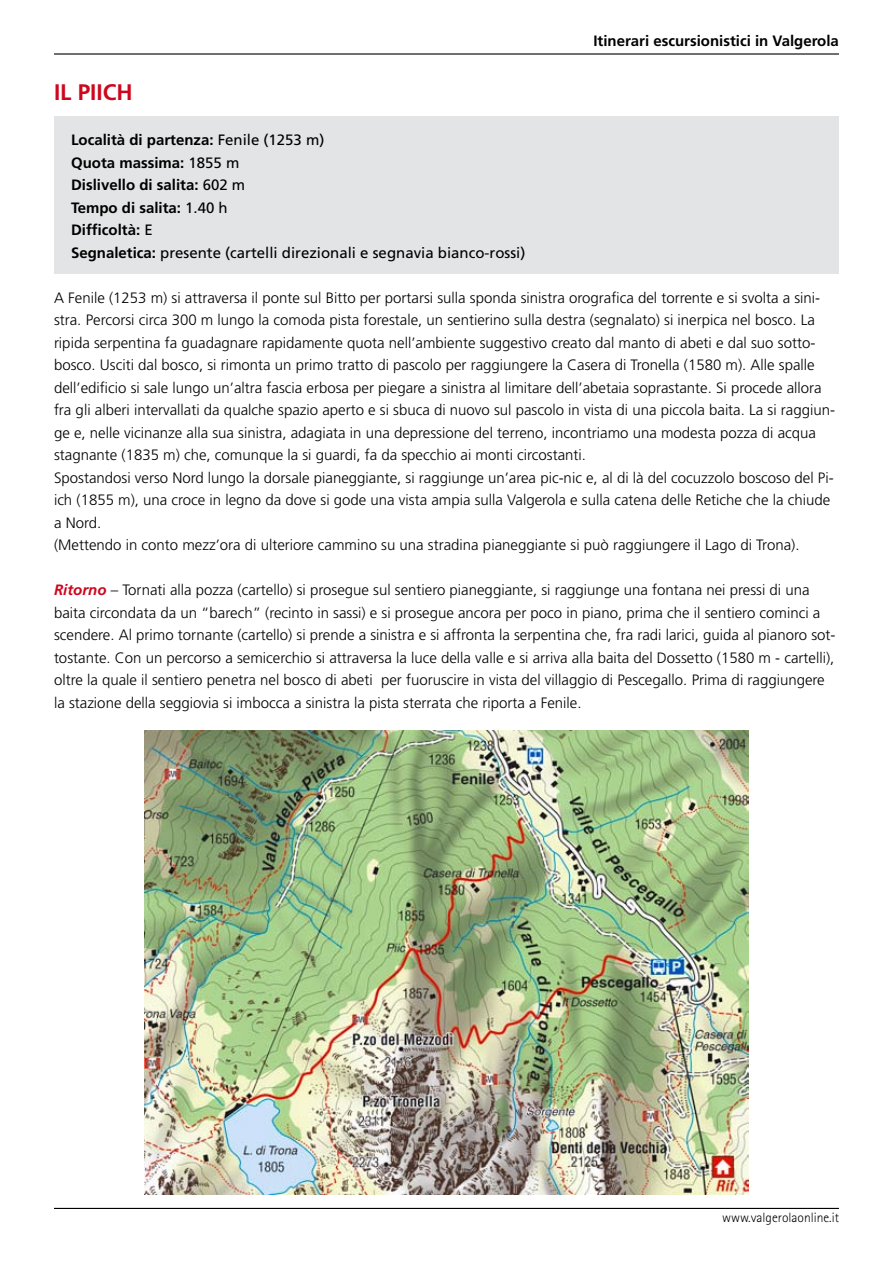
<style>
.page{position:relative;width:893px;height:1263px;background:#fff}
.page>*{position:absolute;margin:0;border:0;box-sizing:border-box;transform-origin:0 0}
.t1{font:700 22.5px "Frutiger";color:#cd071e}
.t2{font:300 15px/22.5px "Frutiger";color:#000}
.t3{font:700 15px/22.5px "Frutiger";color:#000}
.t4{font:300 13.5px "Rotis Sans Serif";color:#000}
.s1{font-weight:400}
.s2{font-weight:700;font-style:italic;color:#cd071e}
</style>
<div class="page">
<hr style="left:54px;top:53px;width:785px;height:2px;background:#000">
<hr style="left:54px;top:1208px;width:785px;height:1px;background:#000">
<div style="left:54px;top:116px;width:785px;height:158px;background:#e3e4e5"></div>
<img style="left:144px;top:730px;width:605px;height:465px">
<p class="t3" style="left:593px;top:30px;width:247px">Itinerari escursionistici in Valgerola</p>
<h1 class="t1" style="left:54px;top:79px;width:80px">IL PIICH</h1>
<p class="t3" style="left:71px;top:128px;width:456px">Località di partenza: <span class="s1">Fenile (1253 m)<br></span>Quota massima: <span class="s1">1855 m<br></span>Dislivello di salita: <span class="s1">602 m<br></span>Tempo di salita: <span class="s1">1.40 h<br></span>Difficoltà: <span class="s1">E<br></span>Segnaletica: <span class="s1">presente (cartelli direzionali e segnavia bianco-rossi)</span></p>
<p class="t2" style="left:54px;top:286px;width:782px">A Fenile (1253 m) si attraversa il ponte sul Bitto per portarsi sulla sponda sinistra orografica del torrente e si svolta a sini&shy;stra. Percorsi circa 300 m lungo la comoda pista forestale, un sentierino sulla destra (segnalato) si inerpica nel bosco. La ripida serpentina fa guadagnare rapidamente quota nell’ambiente suggestivo creato dal manto di abeti e dal suo sotto&shy;bosco. Usciti dal bosco, si rimonta un primo tratto di pascolo per raggiungere la Casera di Tronella (1580 m). Alle spalle dell’edificio si sale lungo un’altra fascia erbosa per piegare a sinistra al limitare dell’abetaia soprastante. Si procede allora fra gli alberi intervallati da qualche spazio aperto e si sbuca di nuovo sul pascolo in vista di una piccola baita. La si raggiun&shy;ge e, nelle vicinanze alla sua sinistra, adagiata in una depressione del terreno, incontriamo una modesta pozza di acqua stagnante (1835 m) che, comunque la si guardi, fa da specchio ai monti circostanti.<br>Spostandosi verso Nord lungo la dorsale pianeggiante, si raggiunge un’area pic-nic e, al di là del cocuzzolo boscoso del Pi&shy;ich (1855 m), una croce in legno da dove si gode una vista ampia sulla Valgerola e sulla catena delle Retiche che la chiude a Nord.<br>(Mettendo in conto mezz’ora di ulteriore cammino su una stradina pianeggiante si può raggiungere il Lago di Trona).</p>
<p class="t2" style="left:54px;top:579px;width:783px"><span class="s2">Ritorno</span> – Tornati alla pozza (cartello) si prosegue sul sentiero pianeggiante, si raggiunge una fontana nei pressi di una baita circondata da un “barech” (recinto in sassi) e si prosegue ancora per poco in piano, prima che il sentiero cominci a scendere. Al primo tornante (cartello) si prende a sinistra e si affronta la serpentina che, fra radi larici, guida al pianoro sot&shy;tostante. Con un percorso a semicerchio si attraversa la luce della valle e si arriva alla baita del Dossetto (1580 m - cartelli), oltre la quale il sentiero penetra nel bosco di abeti per fuoruscire in vista del villaggio di Pescegallo. Prima di raggiungere la stazione della seggiovia si imbocca a sinistra la pista sterrata che riporta a Fenile.</p>
<p class="t4" style="left:722px;top:1210px;width:118px">www.valgerolaonline.it</p>
</div>
